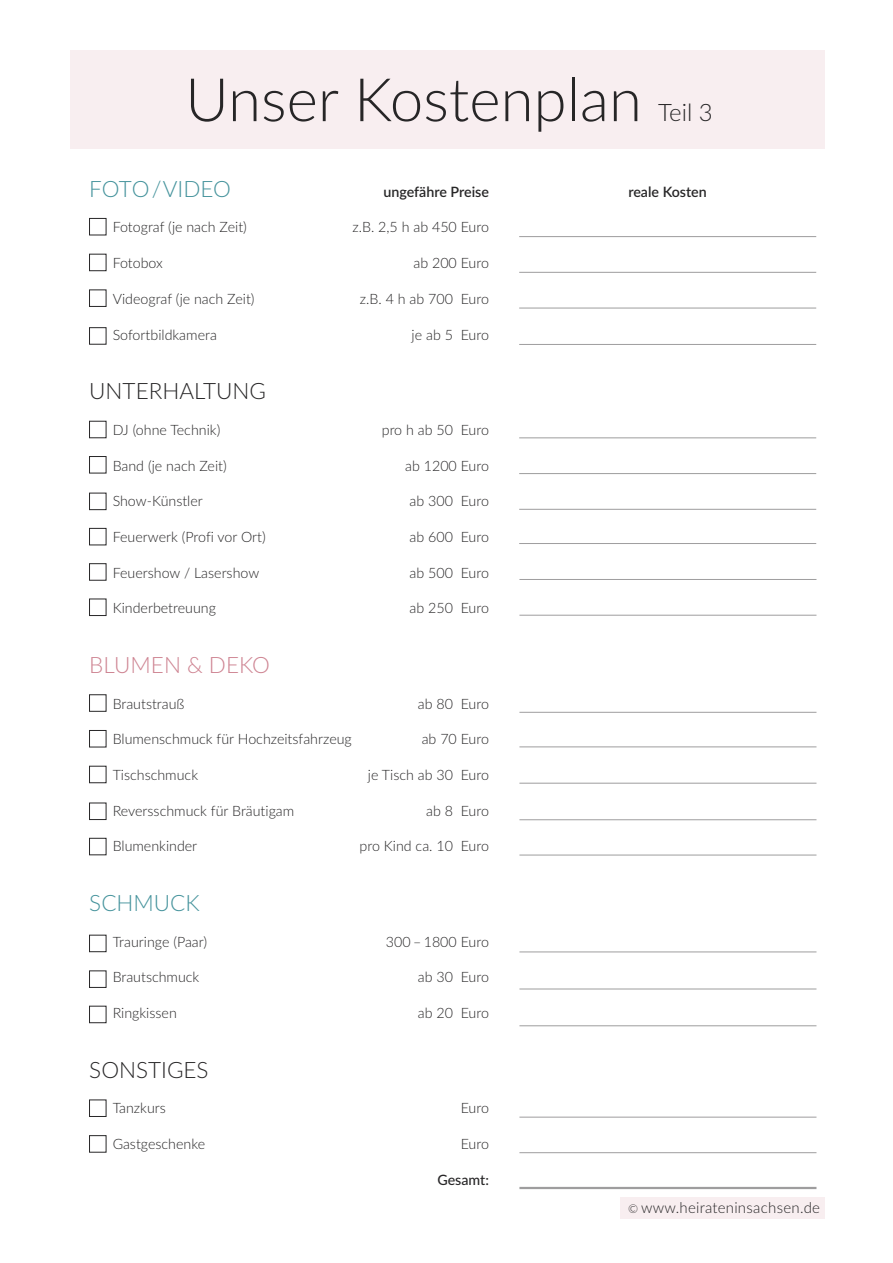
<style>
.page{position:relative;width:893px;height:1263px;background:#fff}
.page>*{position:absolute;margin:0;border:0;box-sizing:border-box;transform-origin:0 0}
.t1{font:300 60px "Lato";color:#272627}
.t2{font:300 24px "Lato";color:#272627}
.t3{font:300 22.5px "Lato";color:#272627}
.t4{font:300 22.5px "Lato";color:#45939c}
.t5{font:300 22.5px "Lato";color:#ce8492}
.t6{font:300 15px "Lato";letter-spacing:.015em;color:#272627}
.t7{font:300 14.25px "Lato";color:#272627}
.t8{font:600 14.25px "Lato";color:#272627}
.t9{font:500 14.25px "Lato";color:#272627}
.s1{font-size:12px}
</style>
<div class="page">
<div style="left:70px;top:50px;width:755px;height:98px;background:#f8eef0"></div>
<div style="left:89px;top:218px;width:17px;height:17px;border:1px solid #272627"></div>
<div style="left:89px;top:254px;width:17px;height:17px;border:1px solid #272627"></div>
<div style="left:89px;top:290px;width:17px;height:17px;border:1px solid #272627"></div>
<div style="left:89px;top:421px;width:17px;height:17px;border:1px solid #272627"></div>
<div style="left:89px;top:456px;width:17px;height:17px;border:1px solid #272627"></div>
<div style="left:89px;top:493px;width:17px;height:17px;border:1px solid #272627"></div>
<div style="left:89px;top:528px;width:17px;height:17px;border:1px solid #272627"></div>
<div style="left:89px;top:563px;width:17px;height:17px;border:1px solid #272627"></div>
<div style="left:89px;top:599px;width:17px;height:17px;border:1px solid #272627"></div>
<div style="left:89px;top:327px;width:17px;height:17px;border:1px solid #272627"></div>
<div style="left:89px;top:694px;width:17px;height:17px;border:1px solid #272627"></div>
<div style="left:89px;top:730px;width:17px;height:17px;border:1px solid #272627"></div>
<div style="left:89px;top:766px;width:17px;height:17px;border:1px solid #272627"></div>
<div style="left:89px;top:803px;width:17px;height:17px;border:1px solid #272627"></div>
<div style="left:89px;top:838px;width:17px;height:17px;border:1px solid #272627"></div>
<hr style="left:519px;top:236px;width:297px;height:1px;background:#9e9d9e">
<hr style="left:519px;top:272px;width:297px;height:1px;background:#9e9d9e">
<hr style="left:519px;top:308px;width:297px;height:1px;background:#9e9d9e">
<hr style="left:519px;top:344px;width:297px;height:1px;background:#9e9d9e">
<hr style="left:519px;top:437px;width:297px;height:1px;background:#9e9d9e">
<hr style="left:519px;top:473px;width:297px;height:1px;background:#9e9d9e">
<hr style="left:519px;top:509px;width:297px;height:1px;background:#9e9d9e">
<hr style="left:519px;top:543px;width:297px;height:1px;background:#9e9d9e">
<hr style="left:519px;top:579px;width:297px;height:1px;background:#9e9d9e">
<hr style="left:519px;top:615px;width:297px;height:1px;background:#9e9d9e">
<hr style="left:519px;top:712px;width:297px;height:1px;background:#9e9d9e">
<hr style="left:519px;top:746px;width:297px;height:1px;background:#9e9d9e">
<hr style="left:519px;top:783px;width:297px;height:1px;background:#9e9d9e">
<hr style="left:519px;top:819px;width:297px;height:1px;background:#9e9d9e">
<hr style="left:519px;top:855px;width:297px;height:1px;background:#9e9d9e">
<hr style="left:519px;top:951px;width:297px;height:1px;background:#9e9d9e">
<hr style="left:519px;top:989px;width:297px;height:1px;background:#9e9d9e">
<hr style="left:519px;top:1025px;width:297px;height:1px;background:#9e9d9e">
<hr style="left:519px;top:1117px;width:297px;height:1px;background:#9e9d9e">
<hr style="left:519px;top:1152px;width:297px;height:1px;background:#9e9d9e">
<hr style="left:519px;top:1187px;width:297px;height:2px;background:#9e9d9e">
<div style="left:89px;top:935px;width:17px;height:17px;border:1px solid #272627"></div>
<div style="left:89px;top:971px;width:17px;height:17px;border:1px solid #272627"></div>
<div style="left:89px;top:1006px;width:17px;height:17px;border:1px solid #272627"></div>
<div style="left:89px;top:1100px;width:17px;height:17px;border:1px solid #272627"></div>
<div style="left:89px;top:1135px;width:17px;height:17px;border:1px solid #272627"></div>
<div style="left:621px;top:1197px;width:204px;height:21px;background:#f8eef0"></div>
<h1 class="t1" style="left:185px;top:65px;width:458px">Unser Kostenplan</h1>
<h2 class="t2" style="left:658px;top:99px;width:56px">Teil 3</h2>
<h3 class="t4" style="left:89px;top:176px;width:143px">FOTO/VIDEO</h3>
<p class="t8" style="left:383px;top:183px;width:107px">ungefähre Preise</p>
<p class="t8" style="left:628px;top:183px;width:80px">reale Kosten</p>
<p class="t7" style="left:113px;top:219px;width:136px">Fotograf (je nach Zeit)</p>
<p class="t7" style="left:352px;top:219px;width:138px">z.B. 2,5 h ab 450 Euro</p>
<p class="t7" style="left:113px;top:255px;width:52px">Fotobox</p>
<p class="t7" style="left:413px;top:255px;width:77px">ab 200 Euro</p>
<p class="t7" style="left:113px;top:291px;width:143px">Videograf (je nach Zeit)</p>
<p class="t7" style="left:360px;top:291px;width:131px">z.B. 4 h ab 700 Euro</p>
<p class="t7" style="left:113px;top:326px;width:106px">Sofortbildkamera</p>
<p class="t7" style="left:412px;top:326px;width:79px">je ab 5 Euro</p>
<h3 class="t3" style="left:89px;top:378px;width:178px">UNTERHALTUNG</h3>
<p class="t7" style="left:113px;top:421px;width:109px">DJ (ohne Technik)</p>
<p class="t7" style="left:382px;top:421px;width:109px">pro h ab 50 Euro</p>
<p class="t7" style="left:113px;top:457px;width:116px">Band (je nach Zeit)</p>
<p class="t7" style="left:405px;top:457px;width:85px">ab 1200 Euro</p>
<p class="t7" style="left:113px;top:493px;width:92px">Show-Künstler</p>
<p class="t7" style="left:410px;top:493px;width:81px">ab 300 Euro</p>
<p class="t7" style="left:113px;top:529px;width:155px">Feuerwerk (Profi vor Ort)</p>
<p class="t7" style="left:410px;top:529px;width:81px">ab 600 Euro</p>
<p class="t7" style="left:113px;top:564px;width:148px">Feuershow / Lasershow</p>
<p class="t7" style="left:410px;top:564px;width:81px">ab 500 Euro</p>
<p class="t7" style="left:113px;top:600px;width:105px">Kinderbetreuung</p>
<p class="t7" style="left:410px;top:600px;width:81px">ab 250 Euro</p>
<h3 class="t5" style="left:89px;top:652px;width:182px">BLUMEN &amp; DEKO</h3>
<p class="t7" style="left:113px;top:695px;width:73px">Brautstrauß</p>
<p class="t7" style="left:418px;top:695px;width:73px">ab 80 Euro</p>
<p class="t7" style="left:113px;top:731px;width:241px">Blumenschmuck für Hochzeitsfahrzeug</p>
<p class="t7" style="left:422px;top:731px;width:69px">ab 70 Euro</p>
<p class="t7" style="left:113px;top:767px;width:87px">Tischschmuck</p>
<p class="t7" style="left:368px;top:767px;width:123px">je Tisch ab 30 Euro</p>
<p class="t7" style="left:113px;top:802px;width:183px">Reversschmuck für Bräutigam</p>
<p class="t7" style="left:426px;top:802px;width:64px">ab 8 Euro</p>
<p class="t7" style="left:113px;top:838px;width:86px">Blumenkinder</p>
<p class="t7" style="left:360px;top:838px;width:131px">pro Kind ca. 10 Euro</p>
<h3 class="t4" style="left:89px;top:890px;width:112px">SCHMUCK</h3>
<p class="t7" style="left:113px;top:933px;width:96px">Trauringe (Paar)</p>
<p class="t7" style="left:386px;top:933px;width:105px">300 – 1800 Euro</p>
<p class="t7" style="left:113px;top:969px;width:88px">Brautschmuck</p>
<p class="t7" style="left:418px;top:969px;width:73px">ab 30 Euro</p>
<p class="t7" style="left:113px;top:1005px;width:66px">Ringkissen</p>
<p class="t7" style="left:418px;top:1005px;width:73px">ab 20 Euro</p>
<h3 class="t3" style="left:89px;top:1057px;width:121px">SONSTIGES</h3>
<p class="t7" style="left:113px;top:1100px;width:55px">Tanzkurs</p>
<p class="t7" style="left:461px;top:1100px;width:30px">Euro</p>
<p class="t7" style="left:113px;top:1136px;width:94px">Gastgeschenke</p>
<p class="t7" style="left:461px;top:1136px;width:30px">Euro</p>
<p class="t9" style="left:437px;top:1171px;width:53px">Gesamt:</p>
<p class="t6" style="left:628px;top:1199px;width:193px"><span class="s1">©</span> www.heirateninsachsen.de</p>
</div>
